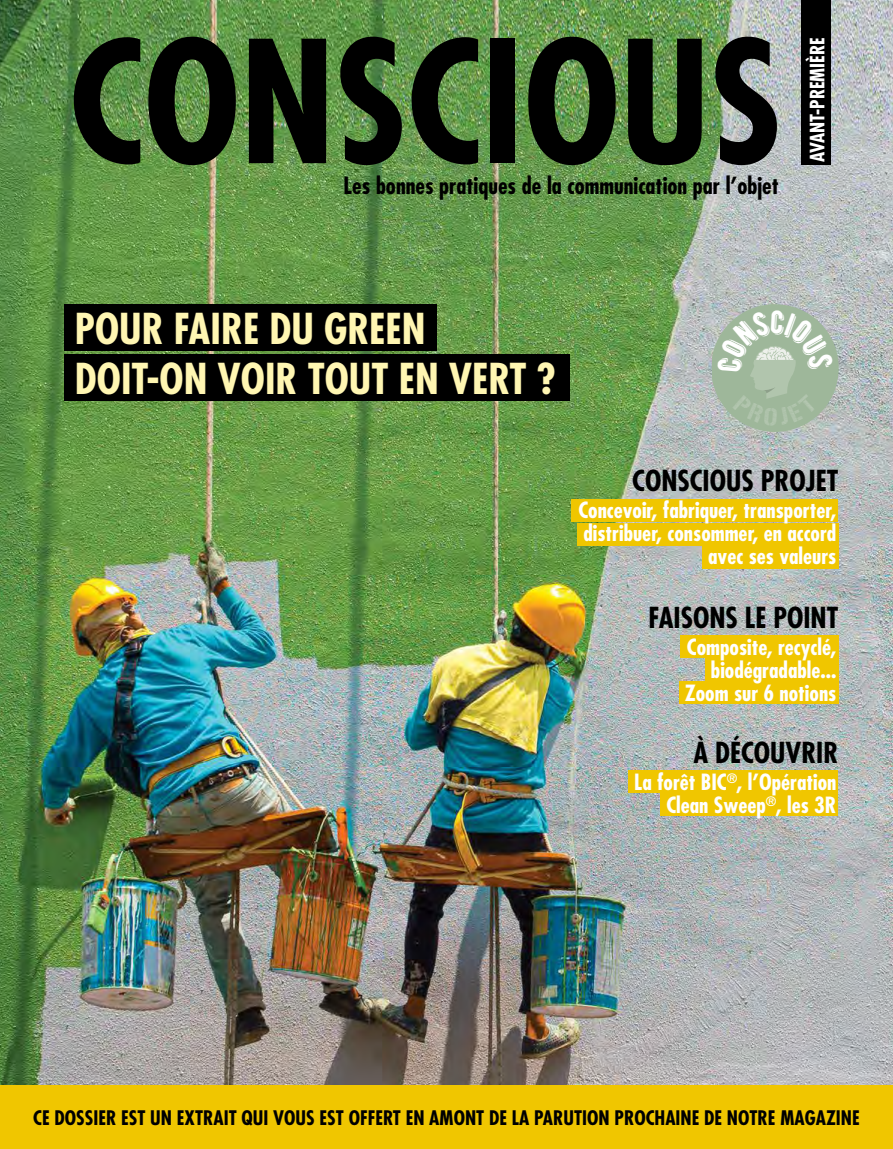
<style>
.page{position:relative;width:893px;height:1149px;background:#fff}
.page>*{position:absolute;margin:0;border:0;box-sizing:border-box;transform-origin:0 0}
.t1{font:700 condensed 165px "Futura Std";color:#000}
.t2{font:700 condensed 41.4px/49.7px "Futura Std";color:#fff6b2}
.t3{font:700 condensed 28.2px "Futura Std";color:#000}
.t4{font:700 condensed 22.95px "Futura Std";color:#000}
.t5{font:700 condensed 21.75px/22.8px "Futura Std";color:#fff;text-align:right}
.t6{font:700 condensed 19.5px "Futura Std";color:#000}
.t7{font:700 condensed 19.35px "Futura Std";color:#fff}
</style>
<div class="page">
<img style="left:0;top:0;width:893px;height:1084px">
<div style="left:801px;top:0;width:30px;height:165px;background:#000"></div>
<div style="left:0;top:1084px;width:893px;height:64px;background:#f0c600"></div>
<div style="left:65px;top:304px;width:372px;height:47px;background:#000"></div>
<div style="left:65px;top:354px;width:505px;height:47px;background:#000"></div>
<div style="left:571px;top:499px;width:267px;height:23px;background:#f0c600"></div>
<div style="left:577px;top:523px;width:261px;height:22px;background:#f0c600"></div>
<div style="left:702px;top:546px;width:136px;height:22px;background:#f0c600"></div>
<div style="left:680px;top:634px;width:158px;height:23px;background:#f0c600"></div>
<div style="left:705px;top:658px;width:133px;height:22px;background:#f0c600"></div>
<div style="left:679px;top:681px;width:159px;height:22px;background:#f0c600"></div>
<div style="left:628px;top:769px;width:210px;height:23px;background:#f0c600"></div>
<div style="left:660px;top:793px;width:178px;height:22px;background:#f0c600"></div>
<svg style="left:713px;top:304px;width:125px;height:128px;background:#a6baa4"></svg>
<h1 class="t1" style="left:70px;top:0;width:714px">CONSCIOUS</h1>
<p class="t4" style="left:344px;top:171px;width:437px">Les bonnes pratiques de la communication par l’objet</p>
<p class="t7" style="left:805px;top:162px;width:126px;rotate:-90deg">AVANT-PREMIÈRE</p>
<h2 class="t2" style="left:75px;top:304px;width:482px">POUR FAIRE DU GREEN<br>DOIT-ON VOIR TOUT EN VERT ?</h2>
<p class="t3" style="left:632px;top:463px;width:208px">CONSCIOUS PROJET</p>
<p class="t5" style="left:578px;top:499px;width:260px">Concevoir, fabriquer, transporter, distribuer, consommer, en accord avec ses valeurs</p>
<p class="t3" style="left:649px;top:599px;width:191px">FAISONS LE POINT</p>
<p class="t5" style="left:685px;top:635px;width:153px">Composite, recyclé, biodégradable...<br>Zoom sur 6 notions</p>
<p class="t3" style="left:693px;top:734px;width:147px">À DÉCOUVRIR</p>
<p class="t5" style="left:634px;top:770px;width:204px">La forêt BIC<sup>®</sup>, l’Opération<br>Clean Sweep<sup>®</sup>, les 3R</p>
<p class="t6" style="left:33px;top:1104px;width:828px">CE DOSSIER EST UN EXTRAIT QUI VOUS EST OFFERT EN AMONT DE LA PARUTION PROCHAINE DE NOTRE MAGAZINE</p>
</div>
